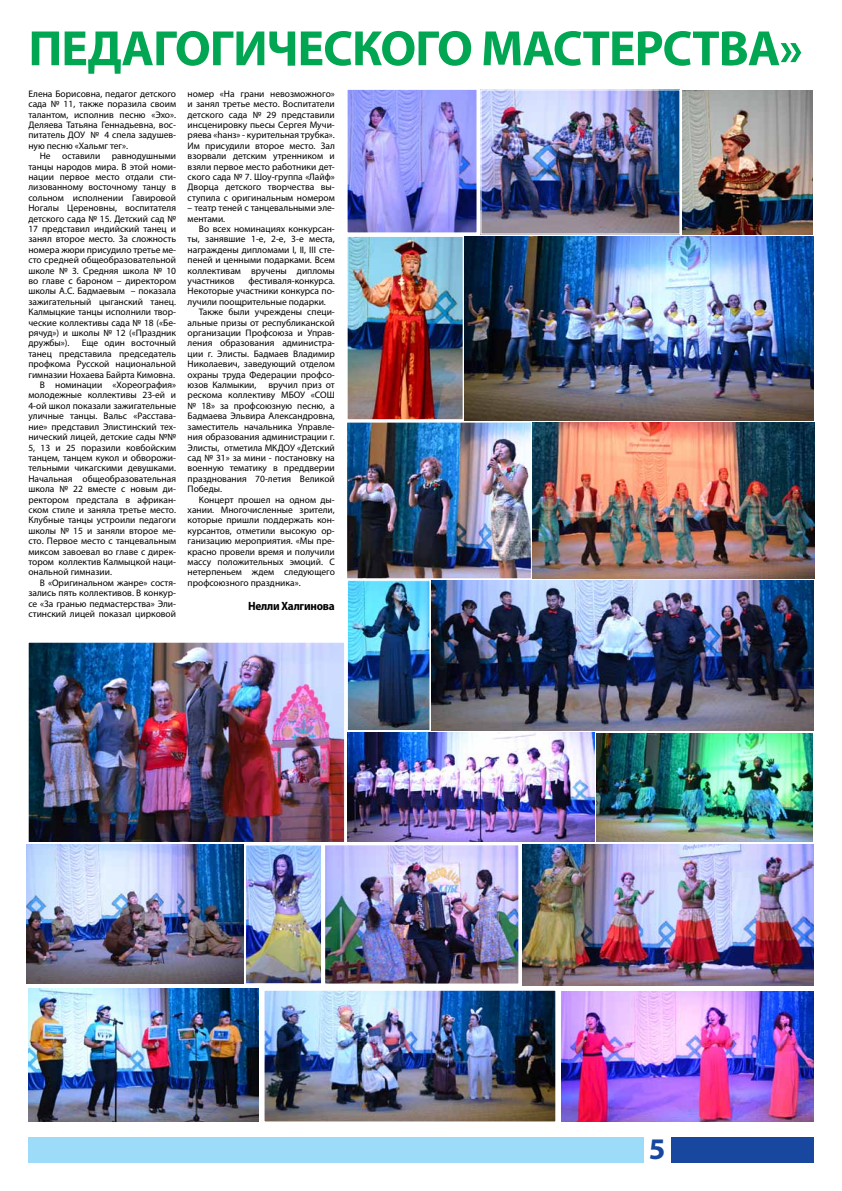
<style>
.page{position:relative;width:842px;height:1191px;background:#fff}
.page>*{position:absolute;margin:0;border:0;box-sizing:border-box;transform-origin:0 0}
.t1{font:700 50px "Myriad Pro";letter-spacing:-.02em;color:#00a651}
.t2{font:700 30px "Myriad Pro";color:#17479e}
.t3{font:700 semi-condensed 12px "Myriad Pro";letter-spacing:-.02em;color:#000}
.t4{font:9.5px/10.4px "Myriad Pro";color:#000;text-align:justify}
</style>
<div class="page">
<div style="left:28px;top:1137px;width:615px;height:26px;background:#9ddcf9"></div>
<div style="left:671px;top:1137px;width:143px;height:26px;background:#17479e"></div>
<img style="left:264px;top:990px;width:292px;height:132px">
<img style="left:26px;top:642px;width:319px;height:203px">
<img style="left:245px;top:843px;width:274px;height:141px">
<img style="left:532px;top:580px;width:281px;height:150px">
<img style="left:533px;top:422px;width:281px;height:157px">
<img style="left:682px;top:90px;width:130px;height:144px">
<img style="left:596px;top:733px;width:217px;height:109px">
<img style="left:522px;top:845px;width:291px;height:140px">
<img style="left:28px;top:989px;width:231px;height:132px">
<img style="left:27px;top:844px;width:216px;height:139px">
<img style="left:347px;top:732px;width:247px;height:110px">
<img style="left:561px;top:991px;width:253px;height:130px">
<img style="left:532px;top:236px;width:282px;height:184px">
<img style="left:347px;top:89px;width:185px;height:642px">
<img style="left:482px;top:92px;width:196px;height:140px">
<div style="left:480px;top:90px;width:200px;height:144px;border:1px solid #fff"></div>
<h1 class="t1" style="left:28px;top:16px;width:776px">ПЕДАГОГИЧЕСКОГО МАСТЕРСТВА»</h1>
<p class="t4" style="left:188px;top:88px;width:149px">номер «На грани невозможного» и занял третье место. Воспитатели детского сада № 29 представили инсценировку пьесы Сергея Мучи&shy;ряева «haнз» - курительная трубка».<br>Им присудили второе место. Зал взорвали детским утренником и взяли первое место работники дет&shy;ского сада № 7. Шоу-группа «Лайф» Дворца детского творчества вы&shy;ступила с оригинальным номером</p>
<p class="t4" style="left:188px;top:203px;width:149px">– театр теней с танцевальными эле&shy;ментами.</p>
<p class="t4" style="left:188px;top:223px;width:149px;text-indent:11px">Во всех номинациях конкурсан&shy;ты, занявшие 1-е, 2-е, 3-е места, награждены дипломами I, II, III сте&shy;пеней и ценными подарками. Всем коллективам вручены дипломы участников</p>
<p class="t4" style="left:28px;top:88px;width:149px">Елена Борисовна, педагог детского сада № 11, также поразила своим талантом, исполнив песню «Эхо».<br>Деляева Татьяна Геннадьевна, вос&shy;питатель ДОУ № 4 спела задушев&shy;ную песню «Хальмг тег».</p>
<p class="t4" style="left:28px;top:151px;width:149px;text-indent:11px">Не оставили равнодушными танцы народов мира. В этой номи&shy;нации первое место отдали сти&shy;лизованному восточному танцу в сольном исполнении Гавировой Ногалы Цереновны, воспитателя детского сада № 15. Детский сад № 17 представил индийский танец и занял второе место. За сложность номера жюри присудило третье ме&shy;сто средней общеобразовательной школе № 3. Средняя школа № 10 во главе с бароном – директором школы А.С. Бадмаевым – показала зажигательный цыганский танец.<br>Калмыцкие танцы исполнили твор&shy;ческие коллективы сада № 18 («Бе&shy;рячуд») и школы № 12 («Праздник дружбы»).</p>
<p class="t4" style="left:248px;top:275px;width:88px">фестиваля-конкурса.</p>
<p class="t4" style="left:188px;top:286px;width:149px">Некоторые участники конкурса по-</p>
<p class="t4" style="left:188px;top:296px;width:140px">лучили поощрительные подарки.</p>
<p class="t4" style="left:199px;top:307px;width:137px">Также были учреждены специ-</p>
<p class="t4" style="left:188px;top:317px;width:149px">альные призы от республиканской</p>
<p class="t4" style="left:188px;top:327px;width:149px">организации Профсоюза и Управ-</p>
<p class="t4" style="left:188px;top:338px;width:149px">ления образования администра-</p>
<p class="t4" style="left:188px;top:348px;width:149px">ции г. Элисты. Бадмаев Владимир</p>
<p class="t4" style="left:188px;top:359px;width:149px">Николаевич, заведующий отделом</p>
<p class="t4" style="left:188px;top:369px;width:149px">охраны труда Федерации профсо-</p>
<p class="t4" style="left:188px;top:379px;width:70px">юзов Калмыкии,</p>
<p class="t4" style="left:82px;top:338px;width:96px">Еще один восточный</p>
<p class="t4" style="left:28px;top:348px;width:149px">танец представила председатель</p>
<p class="t4" style="left:28px;top:359px;width:149px">профкома Русской национальной</p>
<p class="t4" style="left:28px;top:369px;width:148px">гимназии Нохаева Байрта Кимовна.</p>
<p class="t4" style="left:40px;top:379px;width:138px">В номинации «Хореография»</p>
<p class="t4" style="left:28px;top:390px;width:149px">молодежные коллективы 23-ей и</p>
<p class="t4" style="left:28px;top:400px;width:149px">4-ой школ показали зажигательные</p>
<p class="t4" style="left:28px;top:411px;width:149px">уличные танцы. Вальс «Расстава-</p>
<p class="t4" style="left:28px;top:421px;width:149px">ние» представил Элистинский тех-</p>
<p class="t4" style="left:28px;top:431px;width:149px">нический лицей, детские сады №№</p>
<p class="t4" style="left:28px;top:442px;width:149px">5, 13 и 25 поразили ковбойским</p>
<p class="t4" style="left:28px;top:452px;width:149px">танцем, танцем кукол и обворожи-</p>
<p class="t4" style="left:28px;top:463px;width:149px">тельными чикагскими девушками.</p>
<p class="t4" style="left:28px;top:473px;width:149px">Начальная общеобразовательная</p>
<p class="t4" style="left:28px;top:483px;width:149px">школа № 22 вместе с новым ди-</p>
<p class="t4" style="left:28px;top:494px;width:149px">ректором предстала в африкан-</p>
<p class="t4" style="left:28px;top:504px;width:149px">ском стиле и заняла третье место.</p>
<p class="t4" style="left:28px;top:515px;width:149px">Клубные танцы устроили педагоги</p>
<p class="t4" style="left:28px;top:525px;width:149px">школы № 15 и заняли второе ме-</p>
<p class="t4" style="left:28px;top:535px;width:149px">сто. Первое место с танцевальным</p>
<p class="t4" style="left:28px;top:546px;width:149px">миксом завоевал во главе с дирек-</p>
<p class="t4" style="left:28px;top:556px;width:149px">тором коллектив Калмыцкой наци-</p>
<p class="t4" style="left:28px;top:567px;width:85px">ональной гимназии.</p>
<p class="t4" style="left:40px;top:577px;width:138px">В «Оригинальном жанре» состя-</p>
<p class="t4" style="left:28px;top:587px;width:149px">зались пять коллективов. В конкур-</p>
<p class="t4" style="left:28px;top:598px;width:149px">се «За гранью педмастерства» Эли-</p>
<p class="t4" style="left:28px;top:608px;width:149px">стинский лицей показал цирковой</p>
<p class="t4" style="left:188px;top:379px;width:149px;text-indent:81px">вручил приз от рескома коллективу МБОУ «СОШ № 18» за профсоюзную песню, а Бадмаева Эльвира Александровна, заместитель начальника Управле&shy;ния образования администрации г.<br>Элисты, отметила МКДОУ «Детский сад № 31» за мини - постановку на военную тематику в преддверии празднования 70-летия Великой Победы.</p>
<p class="t4" style="left:188px;top:494px;width:149px;text-indent:11px">Концерт прошел на одном ды&shy;хании. Многочисленные зрители, которые пришли поддержать кон&shy;курсантов, отметили высокую ор&shy;ганизацию мероприятия. «Мы пре&shy;красно провели время и получили массу положительных эмоций. С нетерпеньем ждем следующего профсоюзного праздника».</p>
<p class="t3" style="left:248px;top:599px;width:88px">Нелли Халгинова</p>
<h2 class="t2" style="left:649px;top:1129px;width:18px">5</h2>
</div>
